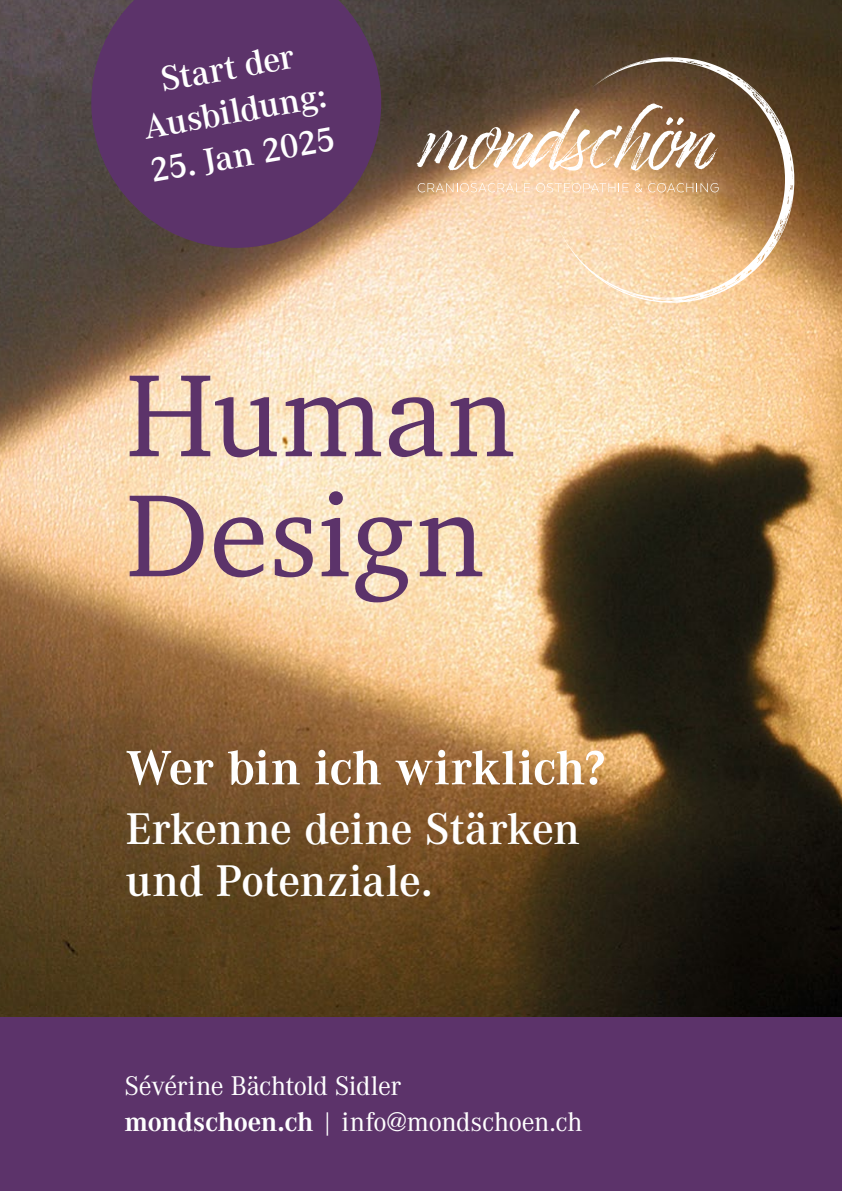
<style>
.page{position:relative;width:842px;height:1191px;background:#fff}
.page>*{position:absolute;margin:0;border:0;box-sizing:border-box;transform-origin:0 0}
.t1{font:120px "Charter";letter-spacing:.005em;color:#5c336a}
.t2{font:700 50px "Corporate A Pro";letter-spacing:-.005em;color:#fff}
.t3{font:600 46px "Corporate A Pro";letter-spacing:-.005em;color:#fff}
.t4{font:600 36px "Corporate A Pro";color:#fff}
.t5{font:28px "Corporate A Pro";letter-spacing:-.015em;color:#fff}
.s1{font-weight:700}
</style>
<div class="page">
<img style="left:0;top:0;width:842px;height:1017px">
<svg style="left:417px;top:103px;width:142px;height:68px"></svg>
<svg style="left:559px;top:57px;width:238px;height:246px"></svg>
<svg style="left:418px;top:183px;width:112px;height:9px"></svg>
<svg style="left:536px;top:183px;width:93px;height:9px"></svg>
<svg style="left:635px;top:183px;width:7px;height:9px"></svg>
<svg style="left:648px;top:183px;width:71px;height:9px"></svg>
<div style="left:0;top:1017px;width:842px;height:174px;background:#5c336a"></div>
<svg style="left:91px;top:0;width:290px;height:248px;fill:#5c336a"></svg>
<p class="t4" style="left:157px;top:55px;width:136px;rotate:-10deg">Start der</p>
<p class="t4" style="left:140px;top:103px;width:186px;rotate:-10deg">Ausbildung:</p>
<p class="t4" style="left:146px;top:146px;width:189px;rotate:-10deg">25. Jan 2025</p>
<p class="t1" style="left:126px;top:312px;width:391px">Human</p>
<p class="t1" style="left:126px;top:432px;width:360px">Design</p>
<p class="t2" style="left:126px;top:734px;width:481px">Wer bin ich wirklich?</p>
<p class="t3" style="left:126px;top:798px;width:456px">Erkenne deine Stärken</p>
<p class="t3" style="left:126px;top:850px;width:308px">und Potenziale.</p>
<p class="t5" style="left:124px;top:1067px;width:278px">Sévérine Bächtold Sidler</p>
<p class="t5" style="left:124px;top:1103px;width:459px"><span class="s1">mondschoen.ch</span> | info@mondschoen.ch</p>
</div>
